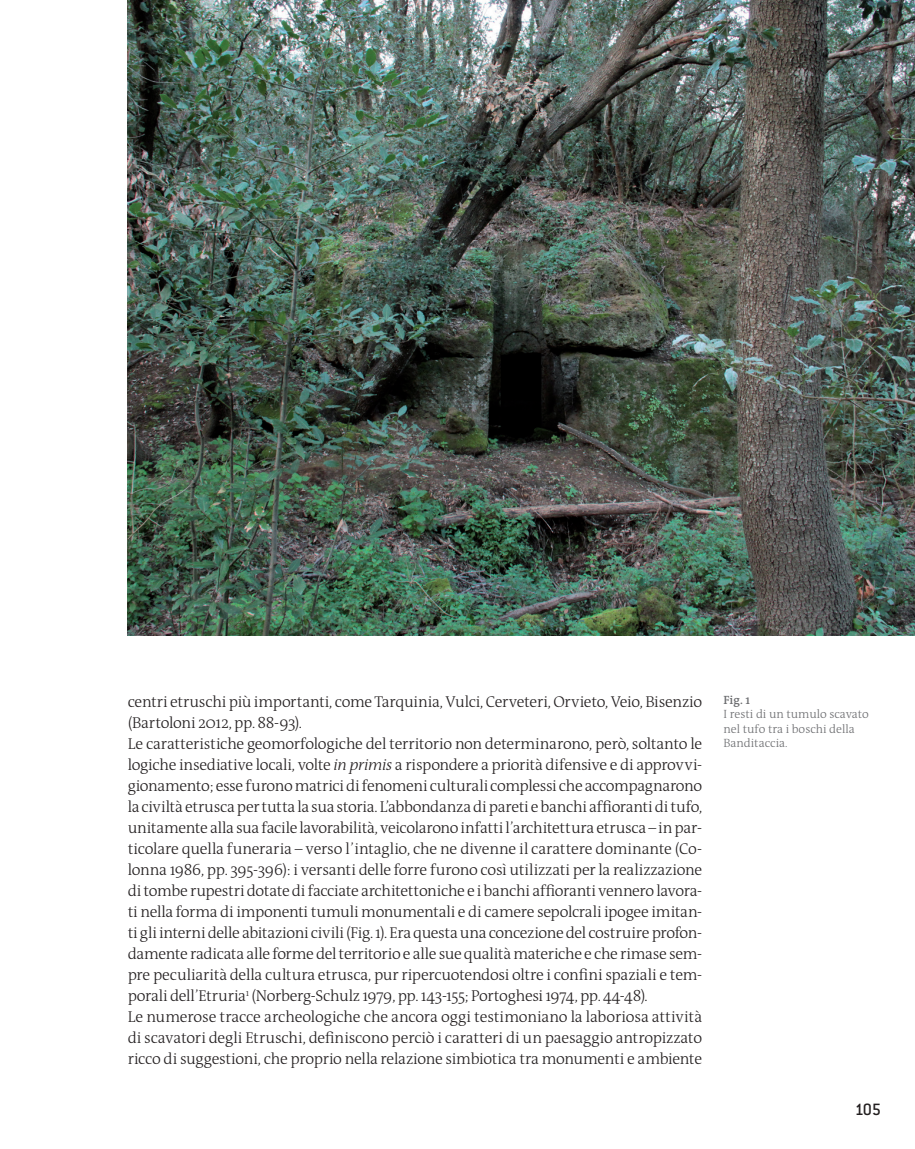
<style>
.page{position:relative;width:915px;height:1149px;background:#fff}
.page>*{position:absolute;margin:0;border:0;box-sizing:border-box;transform-origin:0 0}
.t1{font:500 18px "Conduit ITC";color:#231f20}
.Testo{font:300 15.75px/21px "The Antiqua B3";letter-spacing:-.025em;color:#231f20;text-align:justify}
.Didascalia{font:300 12px/14.4px "The Antiqua B3";color:#6c6d70}
.Didascalia-2{font:600 12px "The Antiqua B6";color:#6c6d70}
.s1{font-family:"The Antiqua B3 i";font-style:italic}
</style>
<div class="page">
<img style="left:128px;top:0;width:786px;height:635px">
<p class="Testo" style="left:128px;top:691px;width:575px">centri etruschi più importanti, come Tarquinia, Vulci, Cerveteri, Orvieto, Veio, Bisenzio (Bartoloni 2012, pp. 88-93).</p>
<p class="Testo" style="left:128px;top:733px;width:576px">Le caratteristiche geomorfologiche del territorio non determinarono, però, soltanto le logiche insediative locali, volte <span class="s1">in primis</span> a rispondere a priorità difensive e di approvvi&shy;gionamento; esse furono matrici di fenomeni culturali complessi che accompagnarono la civiltà etrusca per tutta la sua storia. L’abbondanza di pareti e banchi affioranti di tufo, unitamente alla sua facile lavorabilità, veicolarono infatti l’architettura etrusca – in par&shy;ticolare quella funeraria – verso l’intaglio, che ne divenne il carattere dominante (Co&shy;lonna 1986, pp. 395-396): i versanti delle forre furono così utilizzati per la realizzazione di tombe rupestri dotate di facciate architettoniche e i banchi affioranti vennero lavora&shy;ti nella forma di imponenti tumuli monumentali e di camere sepolcrali ipogee imitan&shy;ti gli interni delle abitazioni civili (Fig. 1). Era questa una concezione del costruire profon&shy;damente radicata alle forme del territorio e alle sue qualità materiche e che rimase sem&shy;pre peculiarità della cultura etrusca, pur ripercuotendosi oltre i confini spaziali e tem&shy;porali dell’Etruria<sup>1</sup> (Norberg-Schulz 1979, pp. 143-155; Portoghesi 1974, pp. 44-48).</p>
<p class="Testo" style="left:128px;top:1006px;width:576px">Le numerose tracce archeologiche che ancora oggi testimoniano la laboriosa attività di scavatori degli Etruschi, definiscono perciò i caratteri di un paesaggio antropizzato ricco di suggestioni, che proprio nella relazione simbiotica tra monumenti e ambiente</p>
<p class="Didascalia-2" style="left:723px;top:693px;width:28px">Fig. 1</p>
<p class="Didascalia" style="left:723px;top:707px;width:147px">I resti di un tumulo scavato nel tufo tra i boschi della<br>Banditaccia.</p>
<p class="t1" style="left:854px;top:1098px;width:28px">105</p>
</div>
